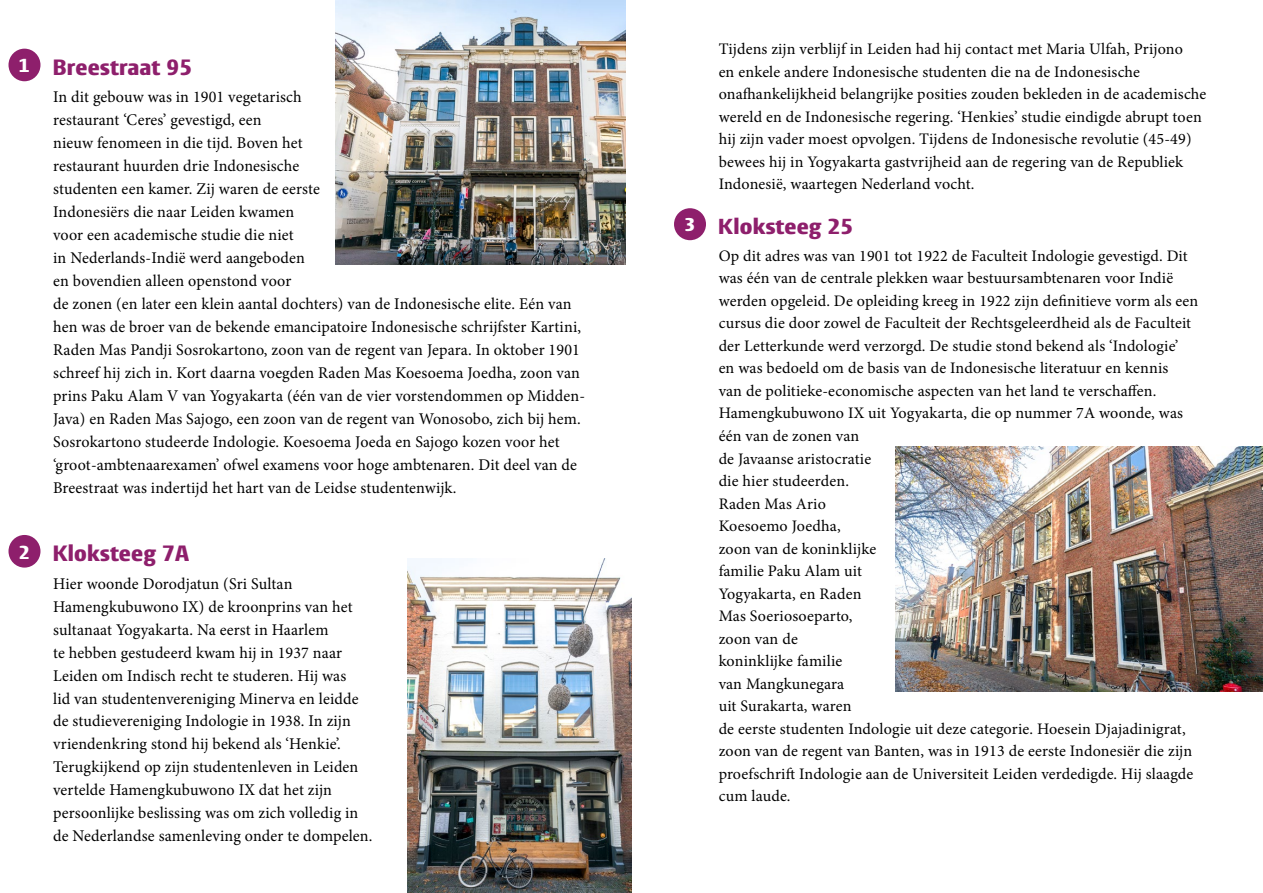
<style>
.page{position:relative;width:1263px;height:893px;background:#fff}
.page>*{position:absolute;margin:0;border:0;box-sizing:border-box;transform-origin:0 0}
.t1{font:900 22.95px "Vestula Pro";letter-spacing:.01em;color:#8e1f6c}
.t2{font:900 22.5px "Vestula Pro";letter-spacing:.01em;color:#8e1f6c}
.t3{font:16.35px/23px "Minion Pro";letter-spacing:.01em;color:#000}
.t4{font:16.05px/22.5px "Minion Pro";letter-spacing:.01em;color:#000}
.s1{font-size:19.5px;color:#fff}
.s2{font-size:19.2px;color:#fff}
</style>
<div class="page">
<div style="left:674px;top:208px;width:32px;height:32px;background:#8e1f6c;border-radius:50%"></div>
<img style="left:336px;top:0;width:289px;height:265px">
<img style="left:408px;top:558px;width:223px;height:335px">
<img style="left:895px;top:446px;width:368px;height:246px">
<div style="left:9px;top:49px;width:31px;height:32px;background:#8e1f6c;border-radius:50%"></div>
<div style="left:9px;top:535px;width:31px;height:33px;background:#8e1f6c;border-radius:50%"></div>
<h1 class="t1" style="left:19px;top:53px;width:175px"><span class="s1">1</span> Breestraat 95</h1>
<p class="t3" style="left:53px;top:86px;width:533px">In dit gebouw was in 1901 vegetarisch<br>restaurant ‘Ceres’ gevestigd, een<br>nieuw fenomeen in die tijd. Boven het<br>restaurant huurden drie Indonesische<br>studenten een kamer. Zij waren de eerste<br>Indonesiërs die naar Leiden kwamen<br>voor een academische studie die niet<br>in Nederlands-Indië werd aangeboden<br>en bovendien alleen openstond voor<br>de zonen (en later een klein aantal dochters) van de Indonesische elite. Eén van hen was de broer van de bekende emancipatoire Indonesische schrijfster Kartini, Raden Mas Pandji Sosrokartono, zoon van de regent van Jepara. In oktober 1901 schreef hij zich in. Kort daarna voegden Raden Mas Koesoema Joedha, zoon van prins Paku Alam V van Yogyakarta (één van de vier vorstendommen op Midden-Java) en Raden Mas Sajogo, een zoon van de regent van Wonosobo, zich bij hem.<br>Sosrokartono studeerde Indologie. Koesoema Joeda en Sajogo kozen voor het ‘groot-ambtenaarexamen’ ofwel examens voor hoge ambtenaren. Dit deel van de Breestraat was indertijd het hart van de Leidse studentenwijk.</p>
<h1 class="t1" style="left:19px;top:539px;width:172px"><span class="s1">2</span> Kloksteeg 7A</h1>
<p class="t3" style="left:53px;top:572px;width:321px">Hier woonde Dorodjatun (Sri Sultan Hamengkubuwono IX) de kroonprins van het sultanaat Yogyakarta. Na eerst in Haarlem<br>te hebben gestudeerd kwam hij in 1937 naar Leiden om Indisch recht te studeren. Hij was<br>lid van studentenvereniging Minerva en leidde de studievereniging Indologie in 1938. In zijn vriendenkring stond hij bekend als ‘Henkie’.<br>Terugkijkend op zijn studentenleven in Leiden vertelde Hamengkubuwono IX dat het zijn persoonlijke beslissing was om zich volledig in de Nederlandse samenleving onder te dompelen.</p>
<p class="t4" style="left:719px;top:38px;width:489px">Tijdens zijn verblijf in Leiden had hij contact met Maria Ulfah, Prijono<br>en enkele andere Indonesische studenten die na de Indonesische onafhankelijkheid belangrijke posities zouden bekleden in de academische wereld en de Indonesische regering. ‘Henkies’ studie eindigde abrupt toen hij zijn vader moest opvolgen. Tijdens de Indonesische revolutie (45-49) bewees hij in Yogyakarta gastvrijheid aan de regering van de Republiek Indonesië, waartegen Nederland vocht.</p>
<h2 class="t2" style="left:684px;top:213px;width:170px"><span class="s2">3</span> Kloksteeg 25</h2>
<p class="t4" style="left:719px;top:245px;width:481px">Op dit adres was van 1901 tot 1922 de Faculteit Indologie gevestigd. Dit was één van de centrale plekken waar bestuursambtenaren voor Indië werden opgeleid. De opleiding kreeg in 1922 zijn definitieve vorm als een cursus die door zowel de Faculteit der Rechtsgeleerdheid als de Faculteit der Letterkunde werd verzorgd. De studie stond bekend als ‘Indologie’<br>en was bedoeld om de basis van de Indonesische literatuur en kennis<br>van de politieke-economische aspecten van het land te verschaffen.<br>Hamengkubuwono IX uit Yogyakarta, die op nummer 7A woonde, was één van de zonen van<br>de Javaanse aristocratie<br>die hier studeerden.<br>Raden Mas Ario<br>Koesoemo Joedha,<br>zoon van de koninklijke<br>familie Paku Alam uit<br>Yogyakarta, en Raden<br>Mas Soeriosoeparto,<br>zoon van de<br>koninklijke familie<br>van Mangkunegara<br>uit Surakarta, waren<br>de eerste studenten Indologie uit deze categorie. Hoesein Djajadinigrat, zoon van de regent van Banten, was in 1913 de eerste Indonesiër die zijn proefschrift Indologie aan de Universiteit Leiden verdedigde. Hij slaagde cum laude.</p>
</div>
